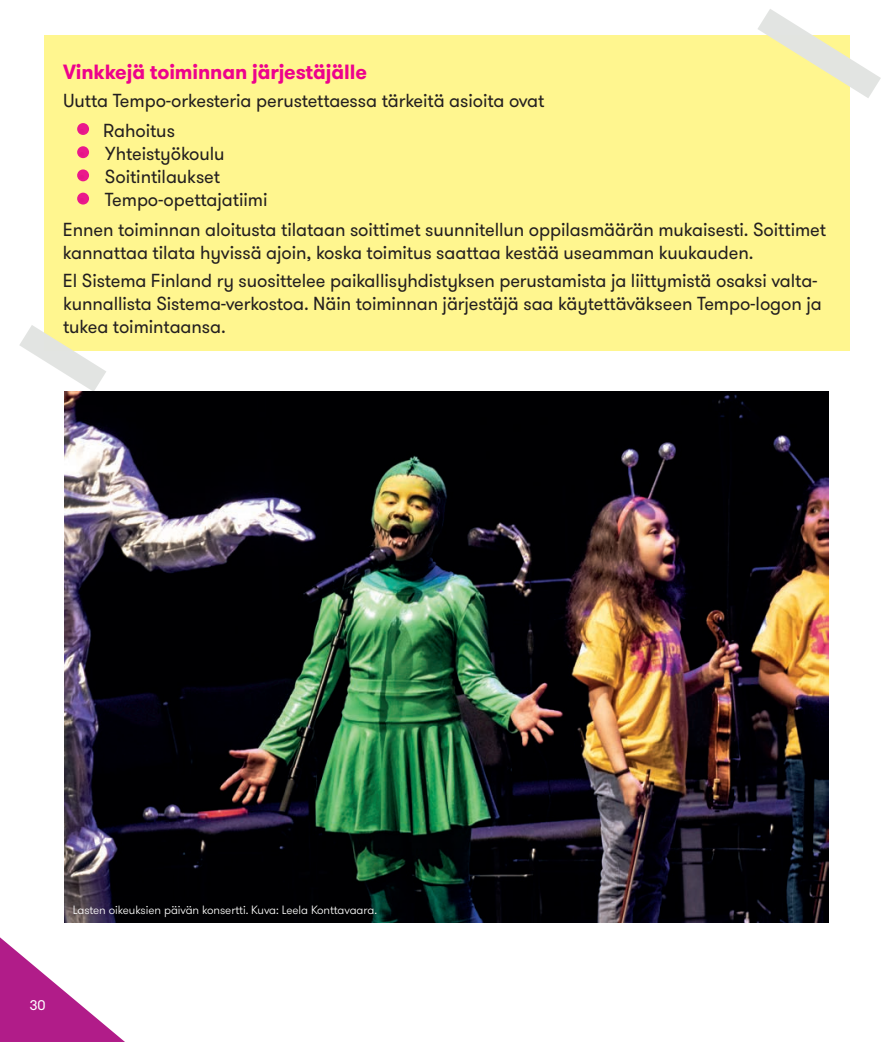
<style>
.page{position:relative;width:893px;height:1042px;background:#fff}
.page>*{position:absolute;margin:0;border:0;box-sizing:border-box;transform-origin:0 0}
.t1{font:700 20.65px "GT Walsheim";letter-spacing:-.005em;color:#ed028c}
.t2{font:18.9px/29.8px "GT Walsheim";letter-spacing:-.005em;color:#231f20}
.t3{font:14px "GT Walsheim";color:#fff}
.t4{font:300 12.08px "GT Walsheim";letter-spacing:-.005em;color:#fff}
</style>
<div class="page">
<div style="left:45px;top:36px;width:805px;height:315px;background:#fff68d"></div>
<div style="left:77px;top:123px;width:12px;height:12px;background:#ea148b;border-radius:50%"></div>
<div style="left:77px;top:146px;width:12px;height:12px;background:#ea148b;border-radius:50%"></div>
<div style="left:77px;top:169px;width:12px;height:12px;background:#ea148b;border-radius:50%"></div>
<div style="left:77px;top:193px;width:12px;height:12px;background:#ea148b;border-radius:50%"></div>
<svg style="left:757px;top:9px;width:124px;height:89px"></svg>
<svg style="left:19px;top:325px;width:87px;height:67px"></svg>
<img style="left:65px;top:392px;width:763px;height:530px">
<svg style="left:0;top:937px;width:125px;height:105px"></svg>
<p class="t1" style="left:63px;top:58px;width:305px">Vinkkejä toiminnan järjestäjälle</p>
<p class="t2" style="left:63px;top:86px;width:483px">Uutta Tempo-orkesteria perustettaessa tärkeitä asioita ovat</p>
<p class="t2" style="left:79px;top:116px;width:98px">• Rahoitus</p>
<p class="t2" style="left:79px;top:139px;width:147px">• Yhteistyökoulu</p>
<p class="t2" style="left:79px;top:162px;width:143px">• Soitintilaukset</p>
<p class="t2" style="left:63px;top:185px;width:764px;text-indent:16px">• Tempo-opettajatiimi<br>Ennen toiminnan aloitusta tilataan soittimet suunnitellun oppilasmäärän mukaisesti. Soittimet</p>
<p class="t2" style="left:63px;top:238px;width:756px;line-height:28px">kannattaa tilata hyvissä ajoin, koska toimitus saattaa kestää useamman kuukauden.<br>El Sistema Finland ry suosittelee paikallisyhdistyksen perustamista ja liittymistä osaksi valta-</p>
<p class="t2" style="left:63px;top:292px;width:760px;line-height:23.1px">kunnallista Sistema-verkostoa. Näin toiminnan järjestäjä saa käytettäväkseen Tempo-logon ja tukea toimintaansa.</p>
<p class="t4" style="left:73px;top:902px;width:306px">Lasten oikeuksien päivän konsertti. Kuva: Leela Konttavaara.</p>
<p class="t3" style="left:30px;top:996px;width:17px">30</p>
</div>
